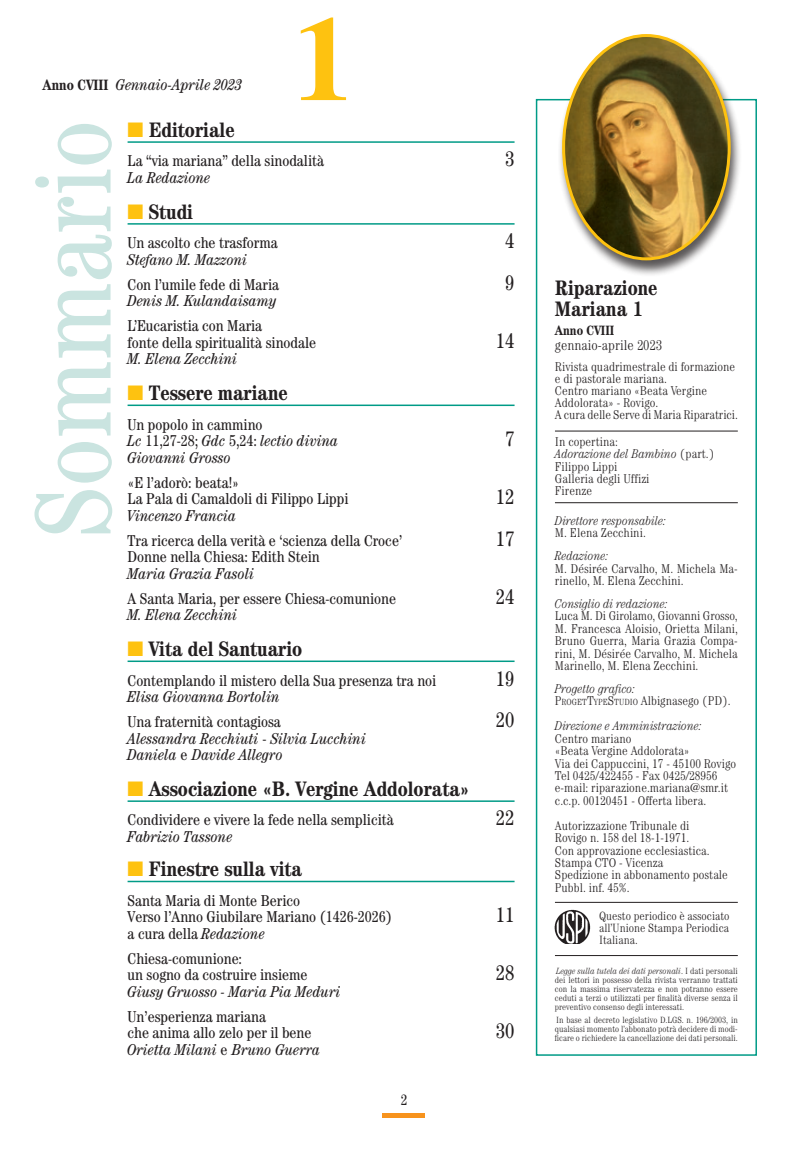
<style>
.page{position:relative;width:808px;height:1149px;background:#fff}
.page>*{position:absolute;margin:0;border:0;box-sizing:border-box;transform-origin:0 0}
.t1{font:700 120px "Times";color:#fec210}
.t2{font:condensed 108px "Century";color:#cae4e0}
.t3{font:700 condensed 21px/21px "Century";color:#231f20}
.t4{font:condensed 21px "Century";color:#231f20}
.t5{font:condensed 15.75px/16.5px "Century";color:#231f20}
.t6{font:italic condensed 15.75px/16.5px "Century";color:#231f20}
.t7{font:condensed 15px "Century";color:#231f20}
.t8{font:300 condensed 14.25px "Century";color:#231f20}
.t9{font:700 condensed 13.5px "Century";color:#231f20}
.t10{font:300 condensed 12.75px/12.3px "Century";color:#231f20}
.t11{font:italic 300 condensed 12.75px/12.3px "Century";color:#231f20}
.t12{font:300 condensed 12px/12px "Century";color:#231f20;text-align:justify}
.t13{font:300 condensed 9px/9px "Century";color:#231f20;text-align:justify}
.s1{font-weight:700;font-style:normal;font-size:15px}
.s2{color:#fec210}
.s3{font-style:italic}
.s4{font-style:normal}
.s5{font-style:normal;font-size:8.85px}
</style>
<div class="page">
<svg style="left:383px;top:1113px;width:42px;height:3px"></svg>
<div style="left:536px;top:99px;width:221px;height:956px;border:2px solid #009b87"></div>
<hr style="left:555px;top:430px;width:183px;height:1px;background:#231f20">
<hr style="left:555px;top:502px;width:183px;height:1px;background:#231f20">
<img style="left:555px;top:909px;width:35px;height:34px">
<hr style="left:555px;top:954px;width:183px;height:1px;background:#231f20">
<hr style="left:555px;top:901px;width:183px;height:1px;background:#231f20">
<div style="left:557px;top:33px;width:185px;height:243px;background:#231f20;opacity:.75"></div>
<img style="left:564px;top:36px;width:164px;height:222px">
<hr style="left:128px;top:141px;width:386px;height:2px;background:#009b87">
<hr style="left:128px;top:223px;width:386px;height:1px;background:#009b87">
<hr style="left:128px;top:404px;width:386px;height:2px;background:#009b87">
<hr style="left:128px;top:660px;width:386px;height:1px;background:#009b87">
<hr style="left:128px;top:800px;width:386px;height:1px;background:#009b87">
<hr style="left:128px;top:880px;width:386px;height:2px;background:#009b87">
<p class="t6" style="left:43px;top:76px;width:201px"><span class="s1">Anno CVIII</span> Gennaio-Aprile 2023</p>
<h1 class="t1" style="left:293px;top:10px;width:61px">1</h1>
<h2 class="t2" style="left:10px;top:538px;width:419px;rotate:-90deg">Sommario</h2>
<h3 class="t3" style="left:128px;top:119px;width:109px"><span class="s2">■</span> Editoriale</h3>
<p class="t5" style="left:128px;top:152px;width:198px">La “via mariana” della sinodalità</p>
<h3 class="t4" style="left:505px;top:147px;width:11px">3</h3>
<p class="t6" style="left:128px;top:169px;width:85px">La Redazione</p>
<h3 class="t3" style="left:128px;top:201px;width:67px"><span class="s2">■</span> Studi</h3>
<p class="t5" style="left:128px;top:234px;width:152px">Un ascolto che trasforma</p>
<h3 class="t4" style="left:505px;top:228px;width:11px">4</h3>
<p class="t6" style="left:128px;top:251px;width:121px">Stefano M. Mazzoni</p>
<p class="t5" style="left:128px;top:276px;width:153px">Con l’umile fede di Maria</p>
<h3 class="t4" style="left:505px;top:270px;width:11px">9</h3>
<p class="t6" style="left:128px;top:292px;width:151px">Denis M. Kulandaisamy</p>
<p class="t5" style="left:128px;top:317px;width:190px">L’Eucaristia con Maria<br>fonte della spiritualità sinodale</p>
<h3 class="t4" style="left:496px;top:328px;width:20px">14</h3>
<p class="t6" style="left:128px;top:350px;width:111px">M. Elena Zecchini</p>
<h3 class="t3" style="left:128px;top:382px;width:162px"><span class="s2">■</span> Tessere mariane</h3>
<p class="t5" style="left:128px;top:415px;width:212px">Un popolo in cammino<br><span class="s3">Lc</span> 11,27-28; <span class="s3">Gdc</span> 5,24: <span class="s3">lectio divina</span></p>
<h3 class="t4" style="left:505px;top:426px;width:11px">7</h3>
<p class="t6" style="left:128px;top:448px;width:105px">Giovanni Grosso</p>
<p class="t5" style="left:128px;top:473px;width:222px">«E l’adorò: beata!»<br>La Pala di Camaldoli di Filippo Lippi</p>
<h3 class="t4" style="left:496px;top:484px;width:20px">12</h3>
<p class="t6" style="left:128px;top:506px;width:110px">Vincenzo Francia</p>
<p class="t5" style="left:128px;top:531px;width:276px">Tra ricerca della verità e ‘scienza della Croce’</p>
<h3 class="t4" style="left:496px;top:526px;width:20px">17</h3>
<p class="t5" style="left:128px;top:548px;width:194px">Donne nella Chiesa: Edith Stein</p>
<p class="t6" style="left:128px;top:564px;width:128px">Maria Grazia Fasoli</p>
<p class="t5" style="left:128px;top:589px;width:270px">A Santa Maria, per essere Chiesa-comunione</p>
<h3 class="t4" style="left:496px;top:584px;width:20px">24</h3>
<p class="t6" style="left:128px;top:606px;width:111px">M. Elena Zecchini</p>
<h3 class="t3" style="left:128px;top:638px;width:176px"><span class="s2">■</span> Vita del Santuario</h3>
<p class="t5" style="left:128px;top:671px;width:310px">Contemplando il mistero della Sua presenza tra noi</p>
<h3 class="t4" style="left:496px;top:665px;width:20px">19</h3>
<p class="t6" style="left:128px;top:688px;width:154px">Elisa Giovanna Bortolin</p>
<p class="t5" style="left:128px;top:713px;width:155px">Una fraternità contagiosa</p>
<h3 class="t4" style="left:496px;top:707px;width:20px">20</h3>
<p class="t6" style="left:128px;top:729px;width:240px">Alessandra Recchiuti <span class="s4">-</span> Silvia Lucchini<br>Daniela <span class="s4">e</span> Davide Allegro</p>
<h3 class="t3" style="left:128px;top:777px;width:344px"><span class="s2">■</span> Associazione «B. Vergine Addolorata»</h3>
<p class="t5" style="left:128px;top:811px;width:268px">Condividere e vivere la fede nella semplicità</p>
<h3 class="t4" style="left:496px;top:805px;width:20px">22</h3>
<p class="t6" style="left:128px;top:827px;width:107px">Fabrizio Tassone</p>
<h3 class="t3" style="left:128px;top:858px;width:176px"><span class="s2">■</span> Finestre sulla vita</h3>
<p class="t5" style="left:128px;top:891px;width:266px">Santa Maria di Monte Berico<br>Verso l’Anno Giubilare Mariano (1426-2026)</p>
<h3 class="t4" style="left:496px;top:902px;width:20px">11</h3>
<p class="t5" style="left:128px;top:920px;width:139px;line-height:25px">a cura della <span class="s3">Redazione<br></span>Chiesa-comunione:</p>
<p class="t5" style="left:128px;top:966px;width:181px">un sogno da costruire insieme</p>
<h3 class="t4" style="left:496px;top:960px;width:20px">28</h3>
<p class="t6" style="left:128px;top:982px;width:215px">Giusy Gruosso - Maria Pia Meduri</p>
<p class="t5" style="left:128px;top:1007px;width:185px">Un’esperienza mariana<br>che anima allo zelo per il bene</p>
<h3 class="t4" style="left:496px;top:1018px;width:20px">30</h3>
<p class="t6" style="left:128px;top:1040px;width:194px">Orietta Milani <span class="s4">e</span> Bruno Guerra</p>
<p class="t7" style="left:401px;top:1090px;width:8px">2</p>
<h3 class="t3" style="left:555px;top:277px;width:104px">Riparazione<br>Mariana 1</h3>
<p class="t9" style="left:555px;top:322px;width:61px">Anno CVIII</p>
<p class="t8" style="left:555px;top:337px;width:109px">gennaio-aprile 2023</p>
<p class="t10" style="left:555px;top:360px;width:184px">Rivista quadrimestrale di formazione e di pastorale mariana.<br>Centro mariano «Beata Vergine<br>Addolorata» - Rovigo.<br>A cura delle Serve di Maria Riparatrici.</p>
<p class="t10" style="left:555px;top:435px;width:161px">In copertina:<br><span class="s3">Adorazione del Bambino</span> (part.)<br>Filippo Lippi<br>Galleria degli Uffizi<br>Firenze</p>
<p class="t11" style="left:555px;top:514px;width:113px">Direttore responsabile:</p>
<p class="t10" style="left:555px;top:526px;width:92px">M. Elena Zecchini.</p>
<p class="t11" style="left:555px;top:549px;width:55px">Redazione:</p>
<p class="t10" style="left:555px;top:561px;width:184px">M. Désirée Carvalho, M. Michela Ma&shy;rinello, M. Elena Zecchini.</p>
<p class="t11" style="left:555px;top:597px;width:115px">Consiglio di redazione:</p>
<p class="t10" style="left:555px;top:609px;width:184px;text-align:justify">Luca M. Di Girolamo, Giovanni Grosso, M. Francesca Aloisio, Orietta Milani, Bruno Guerra, Maria Grazia Compa&shy;rini, M. Désirée Carvalho, M. Michela Marinello, M. Elena Zecchini.</p>
<p class="t11" style="left:555px;top:682px;width:177px">Progetto grafico:<br><span class="s4">P</span><span class="s5">ROGET</span><span class="s4">T</span><span class="s5">YPE</span><span class="s4">S</span><span class="s5">TUDIO</span> <span class="s4">Albignasego (PD).</span></p>
<p class="t11" style="left:555px;top:719px;width:149px">Direzione e Amministrazione:</p>
<p class="t10" style="left:555px;top:732px;width:183px">Centro mariano<br>«Beata Vergine Addolorata»<br>Via dei Cappuccini, 17 - 45100 Rovigo<br>Tel 0425/422455 - Fax 0425/28956 e-mail: riparazione.mariana@smr.it c.c.p. 00120451 - Offerta libera.</p>
<p class="t10" style="left:555px;top:819px;width:174px">Autorizzazione Tribunale di<br>Rovigo n. 158 del 18-1-1971.<br>Con approvazione ecclesiastica.<br>Stampa CTO - Vicenza<br>Spedizione in abbonamento postale<br>Pubbl. inf. 45%.</p>
<p class="t12" style="left:599px;top:909px;width:132px">Questo periodico è associato all’Unione Stampa Periodica Italiana.</p>
<p class="t13" style="left:555px;top:966px;width:184px"><span class="s3">Legge sulla tutela dei dati personali</span>. I dati personali dei lettori in possesso della rivista verranno trattati con la massima riservatezza e non potranno essere ceduti a terzi o utilizzati per finalità diverse senza il preventivo consenso degli interessati.</p>
<p class="t13" style="left:555px;top:1015px;width:184px">In base al decreto legislativo D.LGS. n. 196/2003, in qualsiasi momento l’abbonato potrà decidere di modi&shy;ficare o richiedere la cancellazione dei dati personali.</p>
</div>
